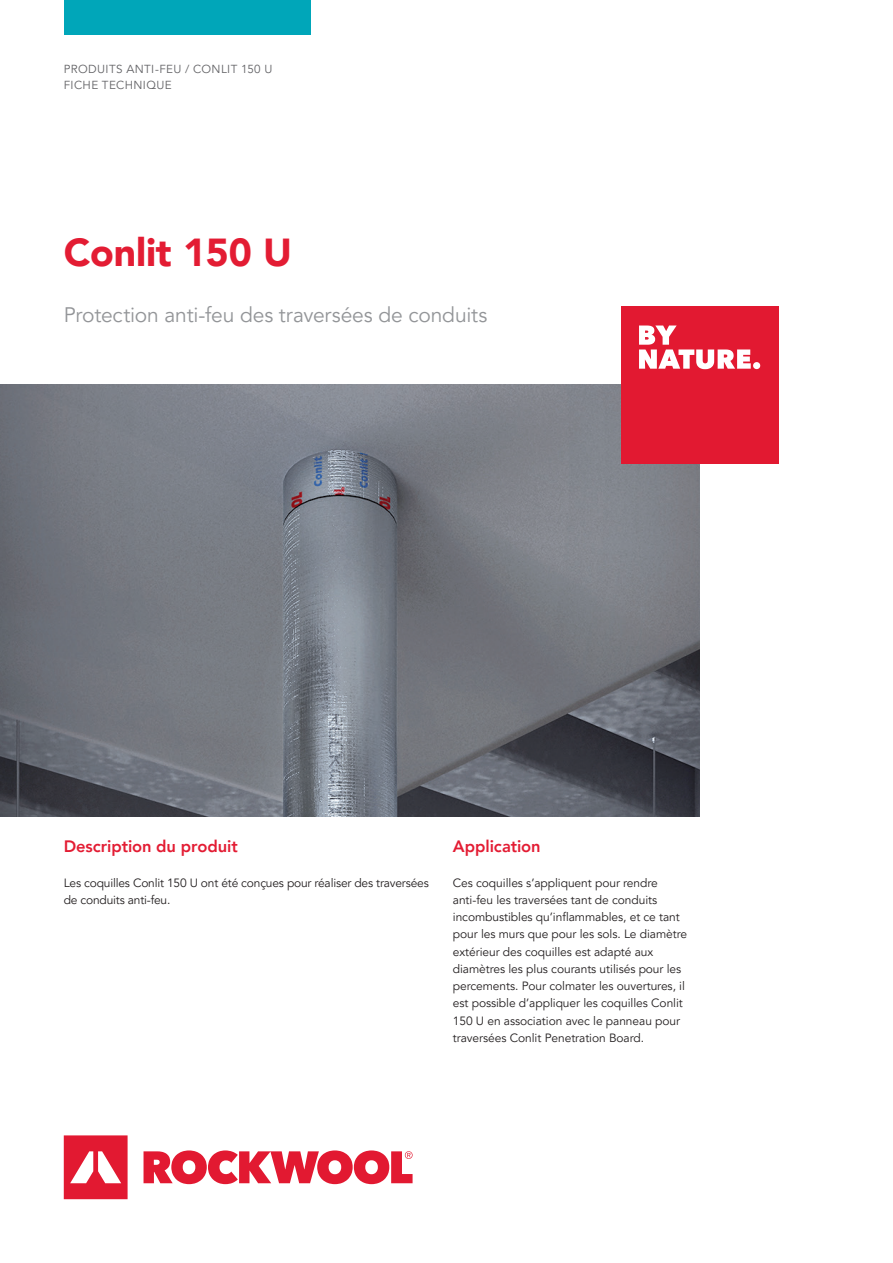
<style>
.page{position:relative;width:893px;height:1263px;background:#fff}
.page>*{position:absolute;margin:0;border:0;box-sizing:border-box;transform-origin:0 0}
.t1{font:900 39px "Avenir LT Pro";letter-spacing:-.005em;color:#e31c33}
.t2{font:21px "Avenir LT Pro";letter-spacing:-.005em;color:#939598}
.t3{font:800 16.5px "Avenir LT Pro";letter-spacing:-.005em;color:#e31c33}
.t4{font:12px/17.2px "Avenir LT Pro";letter-spacing:-.005em;color:#231f20}
.t5{font:11.7px/16.5px "Avenir LT Pro";letter-spacing:.035em;color:#636366}
</style>
<div class="page">
<svg style="left:64px;top:1135px;width:349px;height:64px"></svg>
<div style="left:64px;top:0;width:246px;height:34px;background:#00a6b9"></div>
<img style="left:0;top:385px;width:699px;height:431px">
<div style="left:621px;top:306px;width:157px;height:157px;background:#e21931"></div>
<svg style="left:639px;top:325px;width:121px;height:44px"></svg>
<p class="t5" style="left:64px;top:61px;width:210px">PRODUITS ANTI-FEU / CONLIT 150 U<br>FICHE TECHNIQUE</p>
<h1 class="t1" style="left:64px;top:229px;width:230px">Conlit 150 U</h1>
<h2 class="t2" style="left:64px;top:302px;width:425px">Protection anti-feu des traversées de conduits</h2>
<h3 class="t3" style="left:64px;top:837px;width:175px">Description du produit</h3>
<p class="t4" style="left:64px;top:874px;width:367px">Les coquilles Conlit 150 U ont été conçues pour réaliser des traversées de conduits anti-feu.</p>
<h3 class="t3" style="left:453px;top:837px;width:89px">Application</h3>
<p class="t4" style="left:453px;top:874px;width:236px">Ces coquilles s’appliquent pour rendre anti-feu les traversées tant de conduits incombustibles qu’inflammables, et ce tant pour les murs que pour les sols. Le diamètre extérieur des coquilles est adapté aux diamètres les plus courants utilisés pour les percements. Pour colmater les ouvertures, il est possible d’appliquer les coquilles Conlit 150 U en association avec le panneau pour traversées Conlit Penetration Board.</p>
</div>
